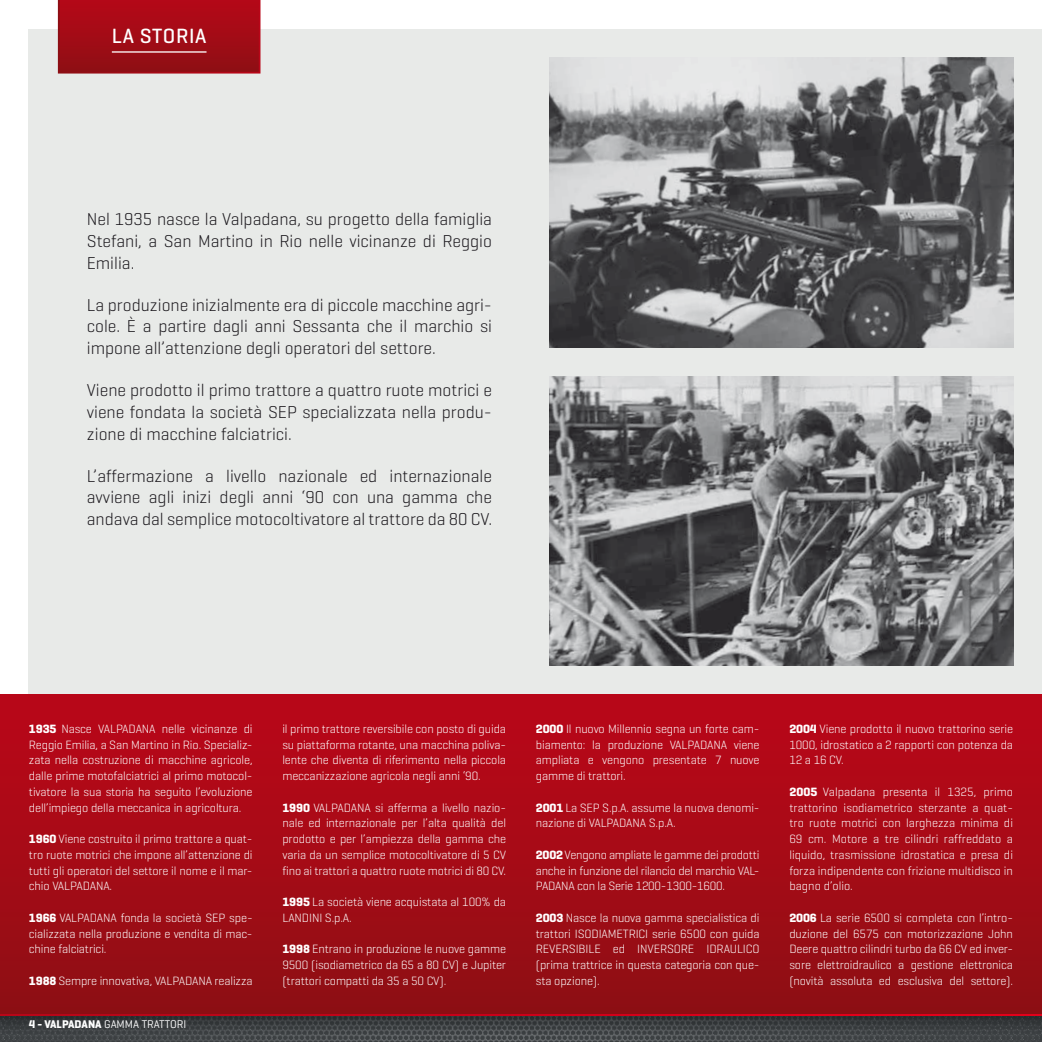
<style>
.page{position:relative;width:1042px;height:1042px;background:#fff}
.page>*{position:absolute;margin:0;border:0;box-sizing:border-box;transform-origin:0 0}
.t1{font:500 21px "Geogrotesque";letter-spacing:.03em;color:#fff}
.t2{font:300 17.5px/21.9px "Geogrotesque";color:#1a171c;text-align:justify}
.t3{font:300 12.25px/15.8px "Geogrotesque";letter-spacing:-.01em;color:#fff;text-align:justify}
.t4{font:11.38px "Geogrotesque";color:#fff}
.s1{font-weight:700}
</style>
<div class="page">
<svg style="left:0;top:1015px;width:1042px;height:27px;background:#444043"></svg>
<svg style="left:0;top:1013px;width:1042px;height:2px;background:#ac0815"></svg>
<div style="left:29px;top:29px;width:1013px;height:665px;background:#e8eae8"></div>
<div style="left:0;top:694px;width:1042px;height:319px;background:linear-gradient(to bottom,#bc0618,#8f0f14)"></div>
<img style="left:550px;top:58px;width:463px;height:289px">
<img style="left:550px;top:376px;width:463px;height:290px">
<svg style="left:58px;top:0;width:202px;height:74px;background:#a20c17"></svg>
<hr style="left:112px;top:51px;width:94px;height:2px;background:#fff">
<h1 class="t1" style="left:112px;top:23px;width:96px">LA STORIA</h1>
<h2 class="t2" style="left:87px;top:208px;width:407px">Nel 1935 nasce la Valpadana, su progetto della famiglia Stefani, a San Martino in Rio nelle vicinanze di Reggio Emilia.</h2>
<h2 class="t2" style="left:87px;top:293px;width:407px">La produzione inizialmente era di piccole macchine agri&shy;cole. È a partire dagli anni Sessanta che il marchio si impone all’attenzione degli operatori del settore.</h2>
<h2 class="t2" style="left:87px;top:379px;width:407px">Viene prodotto il primo trattore a quattro ruote motrici e viene fondata la società SEP specializzata nella produ&shy;zione di macchine falciatrici.</h2>
<h2 class="t2" style="left:87px;top:464px;width:407px">L’affermazione a livello nazionale ed internazionale avviene agli inizi degli anni ‘90 con una gamma che andava dal semplice motocoltivatore al trattore da 80 CV.</h2>
<p class="t3" style="left:29px;top:720px;width:225px"><span class="s1">1935</span> Nasce VALPADANA nelle vicinanze di Reggio Emilia, a San Martino in Rio. Specializ&shy;zata nella costruzione di macchine agricole, dalle prime motofalciatrici al primo motocol&shy;tivatore la sua storia ha seguito l’evoluzione dell’impiego della meccanica in agricoltura.</p>
<p class="t3" style="left:29px;top:830px;width:225px"><span class="s1">1960</span> Viene costruito il primo trattore a quat&shy;tro ruote motrici che impone all’attenzione di tutti gli operatori del settore il nome e il mar&shy;chio VALPADANA.</p>
<p class="t3" style="left:29px;top:909px;width:225px"><span class="s1">1966</span> VALPADANA fonda la società SEP spe&shy;cializzata nella produzione e vendita di mac&shy;chine falciatrici.</p>
<p class="t3" style="left:29px;top:972px;width:225px"><span class="s1">1988</span> Sempre innovativa, VALPADANA realizza</p>
<p class="t4" style="left:29px;top:1017px;width:159px"><span class="s1">4 - VALPADANA</span> GAMMA TRATTORI</p>
<p class="t3" style="left:282px;top:720px;width:225px">il primo trattore reversibile con posto di guida su piattaforma rotante, una macchina poliva&shy;lente che diventa di riferimento nella piccola meccanizzazione agricola negli anni ‘90.</p>
<p class="t3" style="left:282px;top:799px;width:225px"><span class="s1">1990</span> VALPADANA si afferma a livello nazio&shy;nale ed internazionale per l’alta qualità del prodotto e per l’ampiezza della gamma che varia da un semplice motocoltivatore di 5 CV fino ai trattori a quattro ruote motrici di 80 CV.</p>
<p class="t3" style="left:282px;top:893px;width:225px"><span class="s1">1995</span> La società viene acquistata al 100% da<br>LANDINI S.p.A.</p>
<p class="t3" style="left:282px;top:941px;width:225px"><span class="s1">1998</span> Entrano in produzione le nuove gamme 9500 (isodiametrico da 65 a 80 CV) e Jupiter (trattori compatti da 35 a 50 CV).</p>
<p class="t3" style="left:536px;top:720px;width:225px"><span class="s1">2000</span> Il nuovo Millennio segna un forte cam&shy;biamento: la produzione VALPADANA viene ampliata e vengono presentate 7 nuove gamme di trattori.</p>
<p class="t3" style="left:536px;top:799px;width:225px"><span class="s1">2001</span> La SEP S.p.A. assume la nuova denomi&shy;nazione di VALPADANA S.p.A.</p>
<p class="t3" style="left:536px;top:846px;width:225px"><span class="s1">2002</span> Vengono ampliate le gamme dei prodotti anche in funzione del rilancio del marchio VAL-PADANA con la Serie 1200-1300-1600.</p>
<p class="t3" style="left:536px;top:909px;width:225px"><span class="s1">2003</span> Nasce la nuova gamma specialistica di trattori ISODIAMETRICI serie 6500 con guida REVERSIBILE ed INVERSORE IDRAULICO (prima trattrice in questa categoria con que&shy;sta opzione).</p>
<p class="t3" style="left:789px;top:720px;width:225px"><span class="s1">2004</span> Viene prodotto il nuovo trattorino serie 1000, idrostatico a 2 rapporti con potenza da 12 a 16 CV.</p>
<p class="t3" style="left:789px;top:783px;width:225px"><span class="s1">2005</span> Valpadana presenta il 1325, primo trattorino isodiametrico sterzante a quat&shy;tro ruote motrici con larghezza minima di 69 cm. Motore a tre cilindri raffreddato a liquido, trasmissione idrostatica e presa di forza indipendente con frizione multidisco in bagno d’olio.</p>
<p class="t3" style="left:789px;top:909px;width:225px"><span class="s1">2006</span> La serie 6500 si completa con l’intro&shy;duzione del 6575 con motorizzazione John Deere quattro cilindri turbo da 66 CV ed inver&shy;sore elettroidraulico a gestione elettronica (novità assoluta ed esclusiva del settore).</p>
</div>
